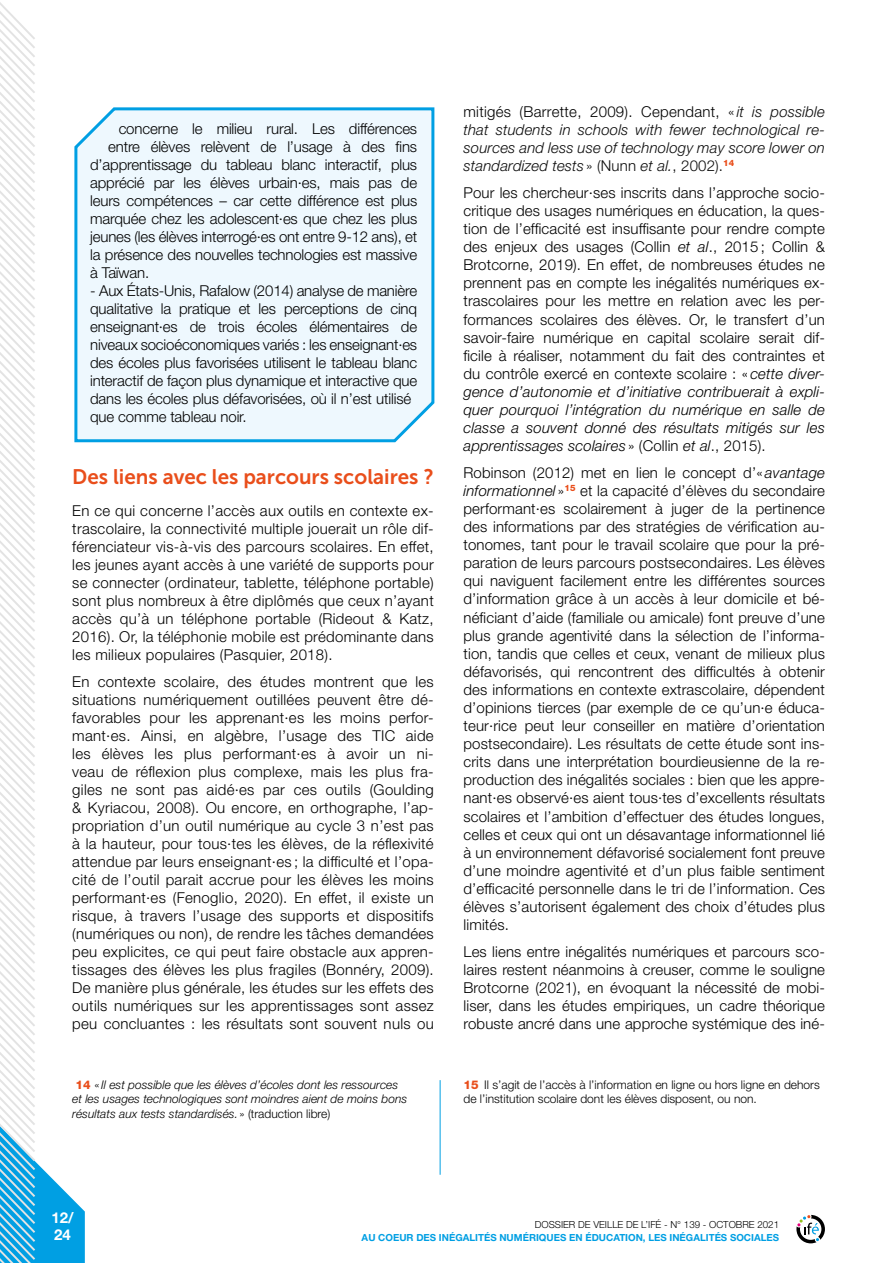
<style>
.page{position:relative;width:893px;height:1263px;background:#fff}
.page>*{position:absolute;margin:0;border:0;box-sizing:border-box;transform-origin:0 0}
.texte_courant_DV{font:21px "Museo Sans 700";color:#e94e1b}
.Corps{font:300 15px/18.1px "Helvetica Neue LT Std";letter-spacing:.01em;color:#000;text-align:justify}
.Encadré{font:300 15px/18px "Helvetica Neue LT Std";letter-spacing:-.01em;color:#000}
.Corps-2{font:italic 300 15px/18.1px "Helvetica Neue LT Std";letter-spacing:.01em;color:#0c0c0c;text-align:justify}
.t1{font:700 15px/16.5px "Helvetica Neue LT Std";color:#fff}
.t2{font:italic 300 12px/14.4px "Helvetica Neue LT Std";color:#000}
.Sommaire_-_page{font:300 12px/14.4px "Helvetica Neue LT Std";color:#000}
.t3{font:700 9.75px "Helvetica Neue LT Std";color:#009fe3}
.t4{font:300 9.75px "Helvetica Neue LT Std";color:#000}
.s1{font-weight:800;font-style:normal;color:#e94e1b}
.s2{font-style:normal}
.s3{font-style:normal;color:#000}
.s4{font-style:italic}
.s5{font-weight:800;color:#e94e1b}
</style>
<div class="page">
<svg style="left:796px;top:1215px;width:29px;height:28px"></svg>
<svg style="left:0;top:2px;width:85px;height:1261px"></svg>
<svg style="left:73px;top:105px;width:362px;height:339px;background:#e6f5fd"></svg>
<hr style="left:440px;top:1080px;width:1px;height:95px;background:#009fe3">
<p class="Encadré" style="left:119px;top:119px;width:300px">concerne le milieu rural. Les différences</p>
<p class="Encadré" style="left:108px;top:137px;width:310px">entre élèves relèvent de l’usage à des fins</p>
<p class="Encadré" style="left:90px;top:155px;width:329px">d’apprentissage du tableau blanc interactif, plus</p>
<p class="Encadré" style="left:90px;top:173px;width:329px">apprécié par les élèves urbain·es, mais pas de</p>
<p class="Encadré" style="left:90px;top:191px;width:329px">leurs compétences – car cette différence est plus</p>
<p class="Encadré" style="left:90px;top:209px;width:329px">marquée chez les adolescent·es que chez les plus</p>
<p class="Encadré" style="left:90px;top:227px;width:329px">jeunes (les élèves interrogé·es ont entre 9-12 ans), et</p>
<p class="Encadré" style="left:90px;top:245px;width:328px">la présence des nouvelles technologies est massive</p>
<p class="Encadré" style="left:90px;top:263px;width:61px">à Taïwan.</p>
<p class="Encadré" style="left:90px;top:281px;width:329px">- Aux États-Unis, Rafalow (2014) analyse de manière qualitative la pratique et les perceptions de cinq enseignant·es de trois écoles élémentaires de niveaux socioéconomiques variés : les enseignant·es des écoles plus favorisées utilisent le tableau blanc interactif de façon plus dynamique et interactive que dans les écoles plus défavorisées, où il n’est utilisé que comme tableau noir.</p>
<p class="texte_courant_DV" style="left:72px;top:465px;width:363px">Des liens avec les parcours scolaires ?</p>
<p class="Corps" style="left:72px;top:501px;width:363px">En ce qui concerne l’accès aux outils en contexte ex&shy;trascolaire, la connectivité multiple jouerait un rôle dif&shy;férenciateur vis-à-vis des parcours scolaires. En effet, les jeunes ayant accès à une variété de supports pour se connecter (ordinateur, tablette, téléphone portable) sont plus nombreux à être diplômés que ceux n’ayant accès qu’à un téléphone portable (Rideout &amp; Katz, 2016). Or, la téléphonie mobile est prédominante dans les milieux populaires (Pasquier, 2018).</p>
<p class="Corps" style="left:72px;top:672px;width:363px">En contexte scolaire, des études montrent que les situations numériquement outillées peuvent être dé&shy;favorables pour les apprenant·es les moins perfor&shy;mant·es. Ainsi, en algèbre, l’usage des TIC aide les élèves les plus performant·es à avoir un ni&shy;veau de réflexion plus complexe, mais les plus fra&shy;giles ne sont pas aidé·es par ces outils (Goulding &amp; Kyriacou, 2008). Ou encore, en orthographe, l’ap&shy;propriation d’un outil numérique au cycle 3 n’est pas à la hauteur, pour tous·tes les élèves, de la réflexivité attendue par leurs enseignant·es ; la difficulté et l’opa&shy;cité de l’outil parait accrue pour les élèves les moins performant·es (Fenoglio, 2020). En effet, il existe un risque, à travers l’usage des supports et dispositifs (numériques ou non), de rendre les tâches demandées peu explicites, ce qui peut faire obstacle aux appren&shy;tissages des élèves les plus fragiles (Bonnéry, 2009).<br>De manière plus générale, les études sur les effets des outils numériques sur les apprentissages sont assez peu concluantes : les résultats sont souvent nuls ou</p>
<p class="t2" style="left:72px;top:1077px;width:336px"><span class="s1">14</span> <span class="s2">«</span> Il est possible que les élèves d’écoles dont les ressources et les usages technologiques sont moindres aient de moins bons résultats aux tests standardisés. <span class="s2">» (traduction libre)</span></p>
<p class="Corps-2" style="left:463px;top:102px;width:363px"><span class="s3">mitigés (Barrette, 2009). Cependant,</span> <span class="s2">«</span> it is possible that students in schools with fewer technological re&shy;sources and less use of technology may score lower on standardized tests <span class="s2">» (Nunn</span> et al.<span class="s2">, 2002).</span><sup>14</sup></p>
<p class="Corps" style="left:463px;top:183px;width:363px">Pour les chercheur·ses inscrits dans l’approche socio&shy;critique des usages numériques en éducation, la ques&shy;tion de l’efficacité est insuffisante pour rendre compte des enjeux des usages (Collin <span class="s4">et al</span>., 2015 ; Collin &amp; Brotcorne, 2019). En effet, de nombreuses études ne prennent pas en compte les inégalités numériques ex&shy;trascolaires pour les mettre en relation avec les per&shy;formances scolaires des élèves. Or, le transfert d’un savoir-faire numérique en capital scolaire serait dif&shy;ficile à réaliser, notamment du fait des contraintes et du contrôle exercé en contexte scolaire : « <span class="s4">cette diver&shy;gence d’autonomie et d’initiative contribuerait à expli&shy;quer pourquoi l’intégration du numérique en salle de classe a souvent donné des résultats mitigés sur les apprentissages scolaires</span> » (Collin <span class="s4">et al</span>., 2015).</p>
<p class="Corps" style="left:463px;top:463px;width:363px">Robinson (2012) met en lien le concept d’« <span class="s4">avantage informationnel</span> »<sup>15</sup> et la capacité d’élèves du secondaire performant·es scolairement à juger de la pertinence des informations par des stratégies de vérification au&shy;tonomes, tant pour le travail scolaire que pour la pré&shy;paration de leurs parcours postsecondaires. Les élèves qui naviguent facilement entre les différentes sources d’information grâce à un accès à leur domicile et bé&shy;néficiant d’aide (familiale ou amicale) font preuve d’une plus grande agentivité dans la sélection de l’informa&shy;tion, tandis que celles et ceux, venant de milieux plus défavorisés, qui rencontrent des difficultés à obtenir des informations en contexte extrascolaire, dépendent d’opinions tierces (par exemple de ce qu’un·e éduca&shy;teur·rice peut leur conseiller en matière d’orientation postsecondaire). Les résultats de cette étude sont ins&shy;crits dans une interprétation bourdieusienne de la re&shy;production des inégalités sociales : bien que les appre&shy;nant·es observé·es aient tous·tes d’excellents résultats scolaires et l’ambition d’effectuer des études longues, celles et ceux qui ont un désavantage informationnel lié à un environnement défavorisé socialement font preuve d’une moindre agentivité et d’un plus faible sentiment d’efficacité personnelle dans le tri de l’information. Ces élèves s’autorisent également des choix d’études plus limités.</p>
<p class="Corps" style="left:463px;top:942px;width:363px">Les liens entre inégalités numériques et parcours sco&shy;laires restent néanmoins à creuser, comme le souligne Brotcorne (2021), en évoquant la nécessité de mobi&shy;liser, dans les études empiriques, un cadre théorique robuste ancré dans une approche systémique des iné-</p>
<p class="Sommaire_-_page" style="left:463px;top:1077px;width:358px"><span class="s5">15</span> Il s’agit de l’accès à l’information en ligne ou hors ligne en dehors de l’institution scolaire dont les élèves disposent, ou non.</p>
<p class="t1" style="left:51px;top:1209px;width:24px">12/<br>24</p>
<p class="t4" style="left:535px;top:1219px;width:246px">DOSSIER DE VEILLE DE L’IFÉ - N° 139 - OCTOBRE 2021</p>
<p class="t3" style="left:362px;top:1231px;width:419px">AU COEUR DES INÉGALITÉS NUMÉRIQUES EN ÉDUCATION, LES INÉGALITÉS SOCIALES</p>
</div>
